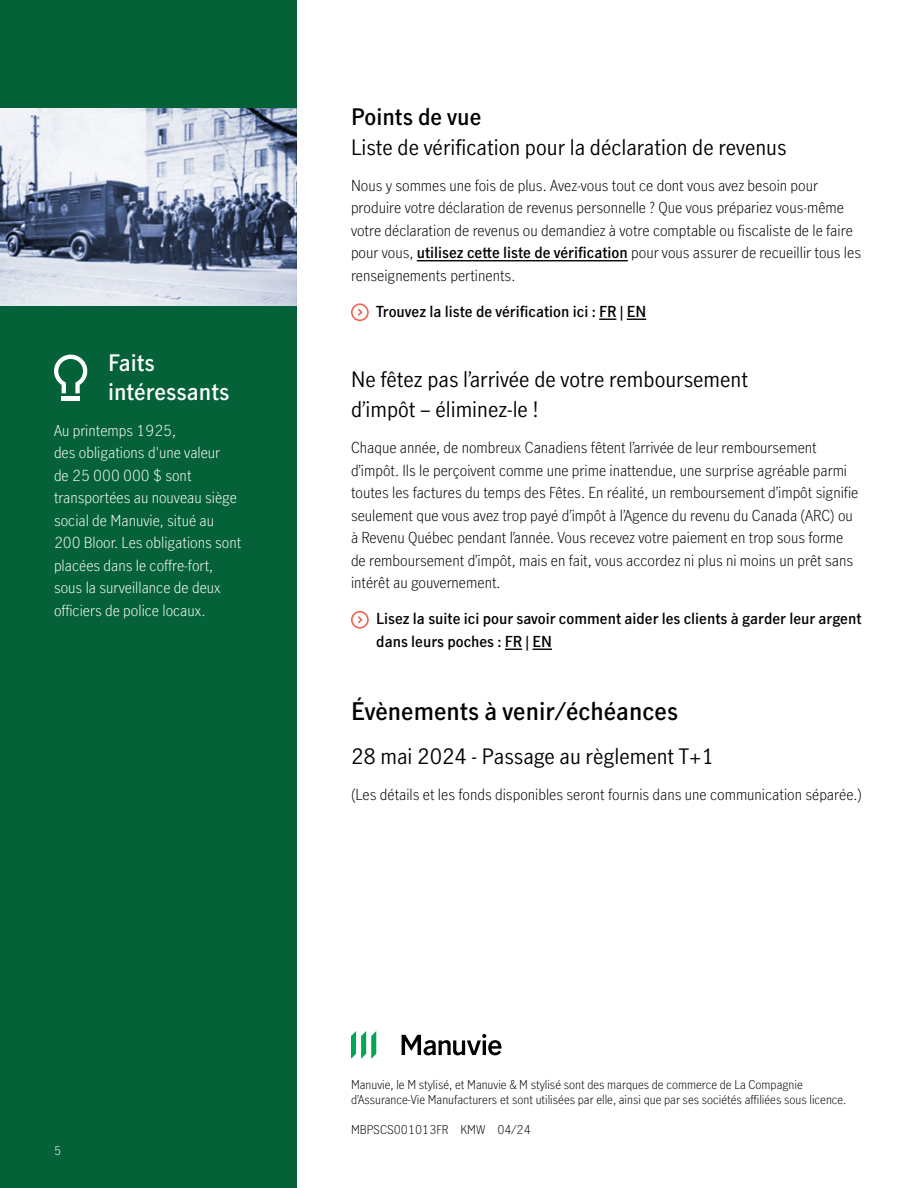
<style>
.page{position:relative;width:918px;height:1188px;background:#fff}
.page>*{position:absolute;margin:0;border:0;box-sizing:border-box;transform-origin:0 0}
.H2_-_16{font:600 24px "Manulife JH Sans Optimized";color:#000}
.H2_-_16-2{font:600 22.5px/28.5px "Manulife JH Sans Optimized";color:#fff}
.H2_-_16-3{font:600 22.5px "Manulife JH Sans Optimized";color:#000}
.H3_-_14{font:21px/30px "Manulife JH Sans Optimized";color:#000}
.Body_-_10{font:21px "Manulife JH Sans Optimized";color:#000}
.Body_-_10-2{font:300 15px/22.5px "Manulife JH Sans Optimized";color:#000}
.Body_-_10-3{font:300 15px/22.5px "Manulife JH Sans Optimized";color:#fff}
.CTA_-_10{font:600 15px/22.5px "Manulife JH Sans Optimized";color:#000}
.Disclaimer_Footnote_-_8{font:300 12px/14.4px "Manulife JH Sans Optimized";color:#000}
.Disclaimer_Footnote_-_8-2{font:300 12px "Manulife JH Sans Optimized";color:#fff}
.s1{font-weight:600}
</style>
<div class="page">
<div style="left:0;top:0;width:297px;height:1188px;background:#046138"></div>
<svg style="left:54px;top:355px;width:33px;height:38px"></svg>
<hr style="left:61px;top:396px;width:19px;height:4px;background:#fff">
<svg style="left:351px;top:1031px;width:25px;height:28px"></svg>
<svg style="left:402px;top:1034px;width:100px;height:21px"></svg>
<hr style="left:417px;top:260px;width:211px;height:1px;background:#000">
<svg style="left:599px;top:319px;width:17px;height:1px"></svg>
<svg style="left:627px;top:319px;width:19px;height:1px"></svg>
<svg style="left:505px;top:649px;width:17px;height:1px"></svg>
<svg style="left:533px;top:649px;width:19px;height:1px"></svg>
<svg style="left:351px;top:303px;width:18px;height:18px"></svg>
<svg style="left:351px;top:611px;width:18px;height:18px"></svg>
<img style="left:0;top:108px;width:297px;height:197px">
<h2 class="H2_-_16-2" style="left:108px;top:348px;width:123px">Faits intéressants</h2>
<p class="Body_-_10-3" style="left:54px;top:418px;width:189px">Au printemps 1925,<br>des obligations d'une valeur<br>de 25 000 000 $ sont transportées au nouveau siège social de Manuvie, situé au<br>200 Bloor. Les obligations sont placées dans le coffre-fort, sous la surveillance de deux officiers de police locaux.</p>
<h2 class="H2_-_16-3" style="left:351px;top:101px;width:132px">Points de vue</h2>
<h3 class="H3_-_14" style="left:351px;top:131px;width:437px">Liste de vérification pour la déclaration de revenus</h3>
<p class="Body_-_10-2" style="left:351px;top:173px;width:512px">Nous y sommes une fois de plus. Avez-vous tout ce dont vous avez besoin pour produire votre déclaration de revenus personnelle ? Que vous prépariez vous-même votre déclaration de revenus ou demandiez à votre comptable ou fiscaliste de le faire pour vous, <span class="s1">utilisez cette liste de vérification</span> pour vous assurer de recueillir tous les renseignements pertinents.</p>
<p class="CTA_-_10" style="left:376px;top:299px;width:272px">Trouvez la liste de vérification ici : FR | EN</p>
<h3 class="H3_-_14" style="left:351px;top:364px;width:399px">Ne fêtez pas l’arrivée de votre remboursement d’impôt – éliminez-le !</h3>
<p class="Body_-_10-2" style="left:351px;top:436px;width:509px">Chaque année, de nombreux Canadiens fêtent l’arrivée de leur remboursement d’impôt. Ils le perçoivent comme une prime inattendue, une surprise agréable parmi toutes les factures du temps des Fêtes. En réalité, un remboursement d’impôt signifie seulement que vous avez trop payé d’impôt à l’Agence du revenu du Canada (ARC) ou à Revenu Québec pendant l’année. Vous recevez votre paiement en trop sous forme de remboursement d’impôt, mais en fait, vous accordez ni plus ni moins un prêt sans intérêt au gouvernement.</p>
<p class="CTA_-_10" style="left:376px;top:607px;width:487px">Lisez la suite ici pour savoir comment aider les clients à garder leur argent dans leurs poches : FR | EN</p>
<h2 class="H2_-_16" style="left:351px;top:695px;width:329px">Évènements à venir/échéances</h2>
<p class="Body_-_10" style="left:351px;top:742px;width:365px">28 mai 2024 - Passage au règlement T+1</p>
<p class="Body_-_10-2" style="left:351px;top:782px;width:513px">(Les détails et les fonds disponibles seront fournis dans une communication séparée.)</p>
<p class="Disclaimer_Footnote_-_8-2" style="left:54px;top:1142px;width:9px">5</p>
<p class="Disclaimer_Footnote_-_8" style="left:351px;top:1077px;width:497px">Manuvie, le M stylisé, et Manuvie &amp; M stylisé sont des marques de commerce de La Compagnie d’Assurance-Vie Manufacturers et sont utilisées par elle, ainsi que par ses sociétés affiliées sous licence.</p>
<p class="Disclaimer_Footnote_-_8" style="left:351px;top:1122px;width:181px">MBPSCS001013FR KMW 04/24</p>
</div>
